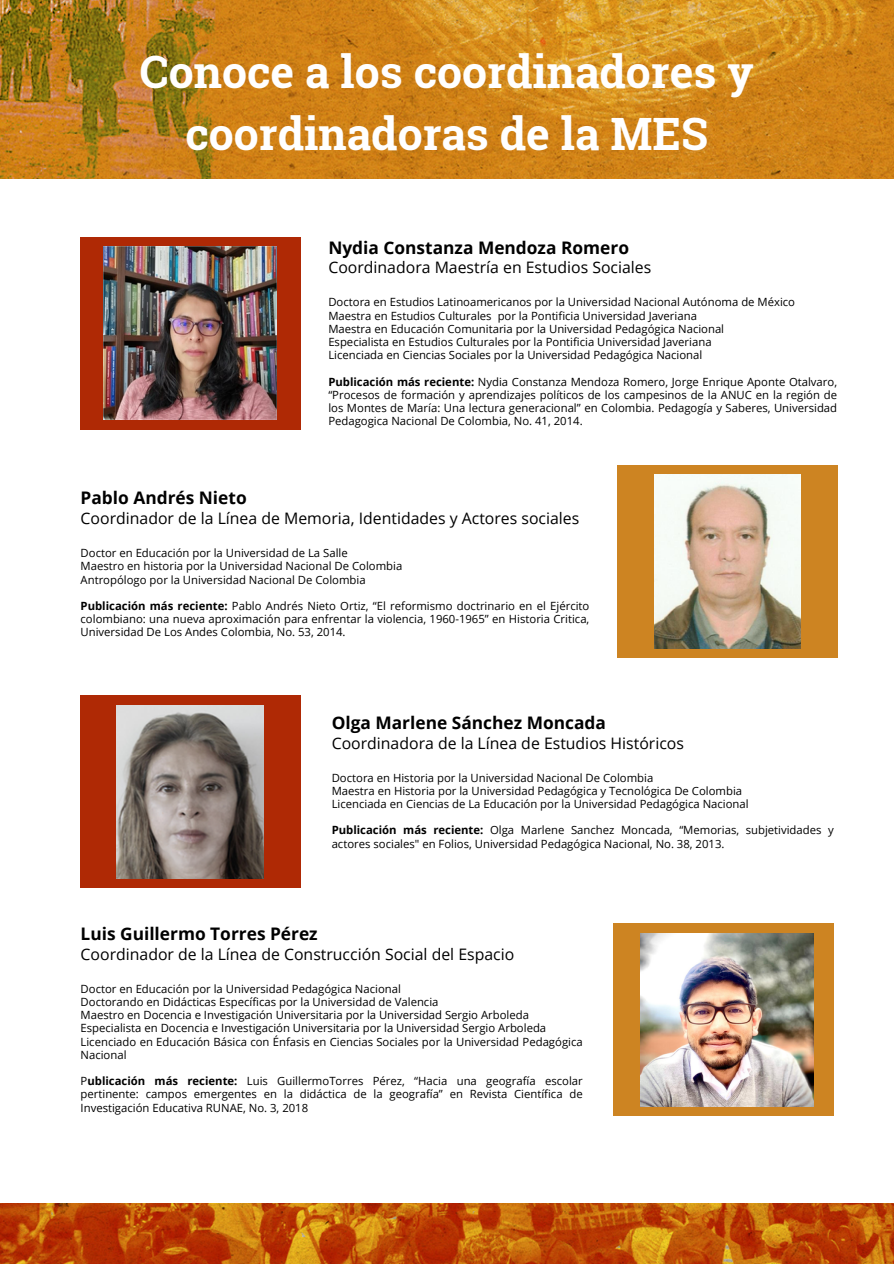
<style>
.page{position:relative;width:894px;height:1264px;background:#fff}
.page>*{position:absolute;margin:0;border:0;box-sizing:border-box;transform-origin:0 0}
.t1{font:700 44.55px/61.8px "Roboto Slab";color:#fff;text-align:center}
.t2{font:700 17.25px "Open Sans";color:#000}
.t3{font:15.75px "Open Sans";color:#000}
.t4{font:11.25px/13.2px "Open Sans";color:#000;text-align:justify}
.s1{font-weight:700}
</style>
<div class="page">
<img style="left:0;top:0;width:893px;height:179px">
<img style="left:0;top:1203px;width:893px;height:60px">
<div style="left:81px;top:237px;width:220px;height:192px;background:#af2905"></div>
<div style="left:616px;top:465px;width:221px;height:192px;background:#cd8422"></div>
<div style="left:81px;top:695px;width:220px;height:192px;background:#af2905"></div>
<div style="left:613px;top:923px;width:220px;height:192px;background:#cd8422"></div>
<img style="left:103px;top:246px;width:173px;height:174px">
<img style="left:640px;top:933px;width:173px;height:173px">
<img style="left:117px;top:705px;width:146px;height:173px">
<img style="left:654px;top:475px;width:146px;height:173px">
<p class="t1" style="left:140px;top:40px;width:615px">Conoce a los coordinadores y coordinadoras de la MES</p>
<p class="t2" style="left:328px;top:235px;width:302px">Nydia Constanza Mendoza Romero</p>
<p class="t3" style="left:328px;top:256px;width:324px">Coordinadora Maestría en Estudios Sociales</p>
<h1 class="t4" style="left:328px;top:295px;width:468px">Doctora en Estudios Latinoamericanos por la Universidad Nacional Autónoma de México</h1>
<p class="t4" style="left:328px;top:308px;width:370px">Maestra en Estudios Culturales por la Pontificia Universidad Javeriana</p>
<h2 class="t4" style="left:328px;top:322px;width:397px">Maestra en Educación Comunitaria por la Universidad Pedagógica Nacional</h2>
<p class="t4" style="left:328px;top:335px;width:384px">Especialista en Estudios Culturales por la Pontificia Universidad Javeriana</p>
<p class="t4" style="left:328px;top:348px;width:375px">Licenciada en Ciencias Sociales por la Universidad Pedagógica Nacional</p>
<p class="t4" style="left:328px;top:374px;width:510px"><span class="s1">Publicación más reciente:</span> Nydia Constanza Mendoza Romero, Jorge Enrique Aponte Otalvaro, “Procesos de formación y aprendizajes políticos de los campesinos de la ANUC en la región de los Montes de María: Una lectura generacional” en Colombia. Pedagogía y Saberes, Universidad Pedagogica Nacional De Colombia, No. 41, 2014.</p>
<p class="t2" style="left:81px;top:486px;width:168px">Pablo Andrés Nieto</p>
<p class="t3" style="left:81px;top:507px;width:500px">Coordinador de la Línea de Memoria, Identidades y Actores sociales</p>
<p class="t4" style="left:81px;top:546px;width:268px">Doctor en Educación por la Universidad de La Salle</p>
<p class="t4" style="left:81px;top:559px;width:323px">Maestro en historia por la Universidad Nacional De Colombia</p>
<h2 class="t4" style="left:81px;top:572px;width:286px">Antropólogo por la Universidad Nacional De Colombia</h2>
<p class="t4" style="left:81px;top:599px;width:510px"><span class="s1">Publicación más reciente:</span> Pablo Andrés Nieto Ortiz, “El reformismo doctrinario en el Ejército colombiano: una nueva aproximación para enfrentar la violencia, 1960-1965” en Historia Critica, Universidad De Los Andes Colombia, No. 53, 2014.</p>
<p class="t2" style="left:331px;top:710px;width:275px">Olga Marlene Sánchez Moncada</p>
<p class="t3" style="left:331px;top:731px;width:353px">Coordinadora de la Línea de Estudios Históricos</p>
<p class="t4" style="left:331px;top:770px;width:323px">Doctora en Historia por la Universidad Nacional De Colombia</p>
<p class="t4" style="left:331px;top:783px;width:412px">Maestra en Historia por la Universidad Pedagógica y Tecnológica De Colombia</p>
<p class="t4" style="left:331px;top:797px;width:418px">Licenciada en Ciencias de La Educación por la Universidad Pedagógica Nacional</p>
<h2 class="t4" style="left:331px;top:823px;width:503px"><span class="s1">Publicación más reciente:</span> Olga Marlene Sanchez Moncada, “Memorias, subjetividades y actores sociales" en Folios, Universidad Pedagógica Nacional, No. 38, 2013.</h2>
<p class="t2" style="left:81px;top:921px;width:238px">Luis Guillermo Torres Pérez</p>
<p class="t3" style="left:81px;top:942px;width:435px">Coordinador de la Línea de Construcción Social del Espacio</p>
<p class="t4" style="left:81px;top:981px;width:322px">Doctor en Educación por la Universidad Pedagógica Nacional</p>
<p class="t4" style="left:81px;top:994px;width:359px">Doctorando en Didácticas Específicas por la Universidad de Valencia</p>
<p class="t4" style="left:81px;top:1008px;width:450px">Maestro en Docencia e Investigación Universitaria por la Universidad Sergio Arboleda</p>
<h2 class="t4" style="left:81px;top:1021px;width:467px">Especialista en Docencia e Investigación Universitaria por la Universidad Sergio Arboleda</h2>
<p class="t4" style="left:81px;top:1034px;width:503px">Licenciado en Educación Básica con Énfasis en Ciencias Sociales por la Universidad Pedagógica<br>Nacional</p>
<p class="t4" style="left:81px;top:1074px;width:503px">P<span class="s1">ublicación más reciente:</span> Luis GuillermoTorres Pérez, “Hacia una geografía escolar pertinente: campos emergentes en la didáctica de la geografía” en Revista Científica de Investigación Educativa RUNAE, No. 3, 2018</p>
</div>
